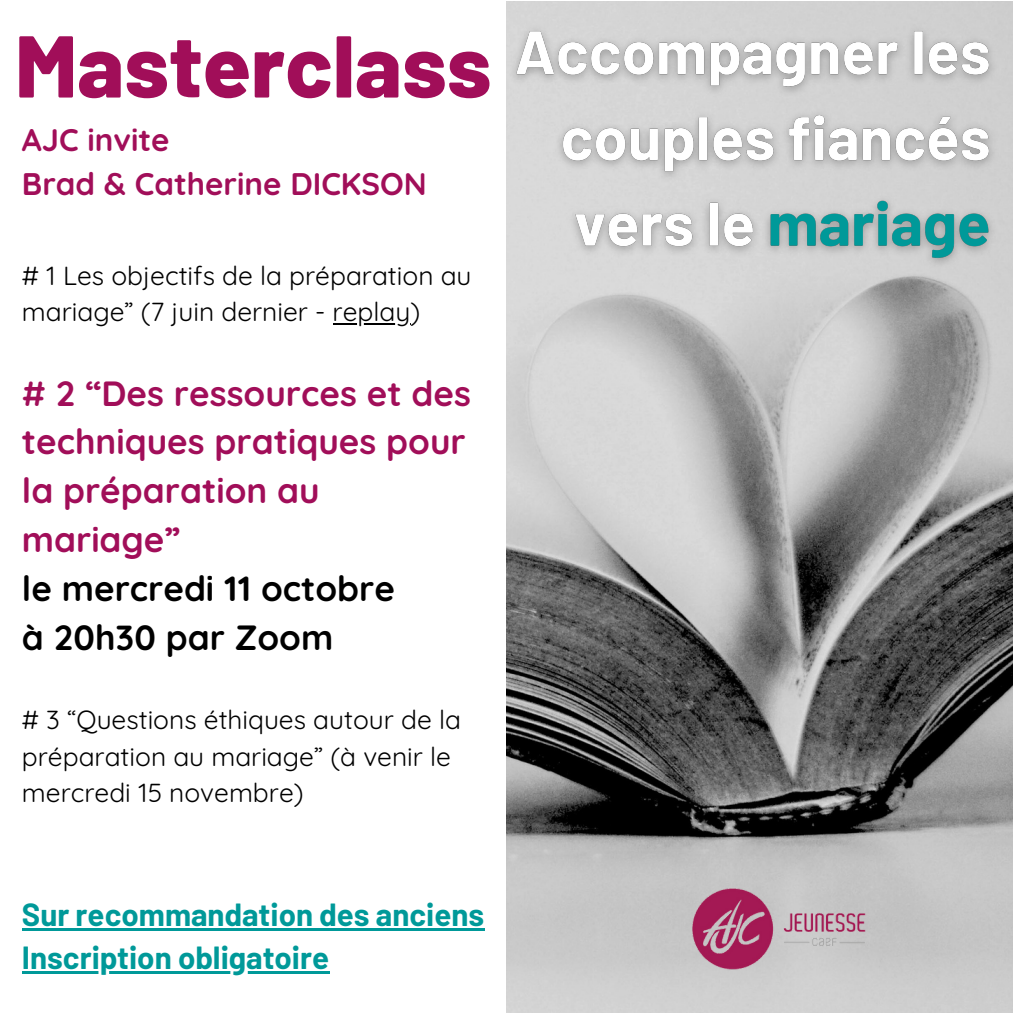
<style>
.page{position:relative;width:1013px;height:1013px;background:#fff}
.page>*{position:absolute;margin:0;border:0;box-sizing:border-box;transform-origin:0 0}
.t1{font:800 87.5px "Barlow";color:#a10e59}
.t2{font:700 35px/48.8px "Quicksand";color:#a10e59}
.t3{font:700 35px "Quicksand";color:#000}
.t4{font:700 31.25px "Barlow";color:#099}
.t5{font:700 31.25px "Quicksand";color:#a10e59}
.t6{font:26.25px/36.5px "Quicksand";color:#000}
</style>
<div class="page">
<img style="left:506px;top:2px;width:506px;height:1010px">
<img style="left:631px;top:848px;width:304px;height:152px">
<img style="left:506px;top:15px;width:497px;height:259px">
<hr style="left:332px;top:323px;width:78px;height:2px;background:#000">
<hr style="left:22px;top:927px;width:462px;height:3px;background:#099">
<hr style="left:22px;top:970px;width:307px;height:3px;background:#099">
<p class="t1" style="left:15px;top:10px;width:478px">Masterclass</p>
<p class="t5" style="left:22px;top:120px;width:149px">AJC invite</p>
<p class="t5" style="left:22px;top:163px;width:406px">Brad &amp; Catherine DICKSON</p>
<p class="t6" style="left:22px;top:256px;width:451px"># 1 Les objectifs de la préparation au mariage” (7 juin dernier - replay)</p>
<p class="t2" style="left:22px;top:368px;width:450px"># 2 “Des ressources et des techniques pratiques pour la préparation au mariage”</p>
<p class="t3" style="left:22px;top:565px;width:375px">le mercredi 11 octobre</p>
<p class="t3" style="left:22px;top:614px;width:313px">à 20h30 par Zoom</p>
<p class="t6" style="left:22px;top:701px;width:440px"># 3 “Questions éthiques autour de la préparation au mariage” (à venir le mercredi 15 novembre)</p>
<p class="t4" style="left:22px;top:894px;width:464px">Sur recommandation des anciens</p>
<p class="t4" style="left:22px;top:937px;width:309px">Inscription obligatoire</p>
</div>
